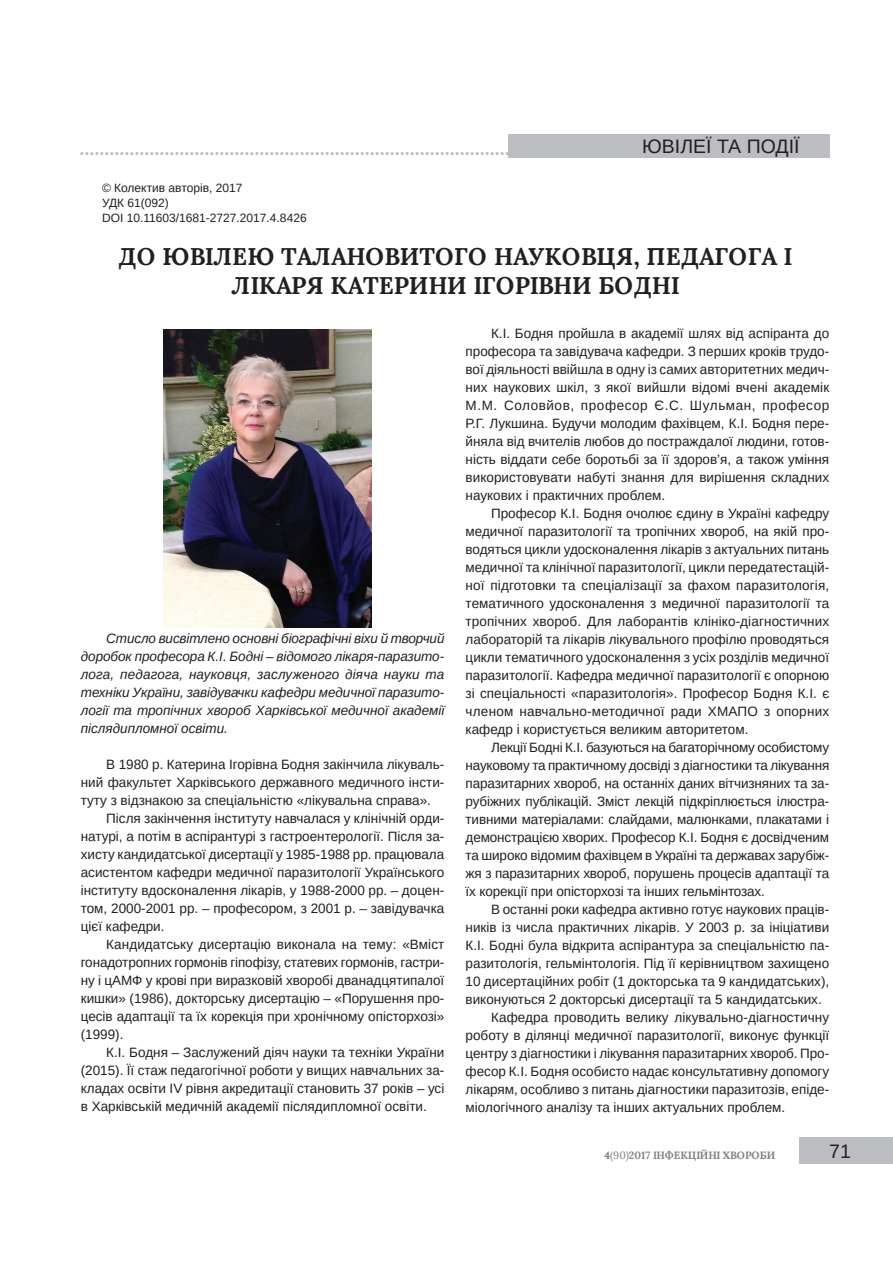
<style>
.page{position:relative;width:893px;height:1263px;background:#fff}
.page>*{position:absolute;margin:0;border:0;box-sizing:border-box;transform-origin:0 0}
.t1{font:700 24px "Lora";letter-spacing:.01em;color:#231f20}
.t2{font:19.5px "Arimo";color:#231f20}
.t3{font:700 18px "Arimo";color:#bcbdc0}
.t4{font:13.5px/18px "Arimo";color:#231f20;text-align:justify}
.t5{font:italic 13.5px/18px "Arimo";color:#231f20;text-align:justify}
.t6{font:12px/15px "Arimo";color:#231f20}
.t7{font:700 10.5px "Lora";color:#808285}
.s1{font-weight:400}
</style>
<div class="page">
<div style="left:508px;top:134px;width:321px;height:23px;background:#bcbdc0"></div>
<div style="left:799px;top:1137px;width:94px;height:27px;background:#bcbdc0"></div>
<img style="left:163px;top:329px;width:208px;height:298px">
<h3 class="t3" style="left:79px;top:137px;width:432px">......................................................................................</h3>
<h2 class="t2" style="left:642px;top:134px;width:159px">ЮВІЛЕЇ ТА ПОДІЇ</h2>
<p class="t6" style="left:102px;top:180px;width:206px">© Колектив авторів, 2017<br>УДК 61(092)<br>DOI 10.11603/1681-2727.2017.4.8426</p>
<h1 class="t1" style="left:119px;top:241px;width:181px">ДО ЮВІЛЕЮ талановитого</h1>
<h1 class="t1" style="left:494px;top:241px;width:19px">науковця</h1>
<h1 class="t1" style="left:634px;top:241px;width:31px">, педагога</h1>
<h1 class="t1" style="left:783px;top:241px;width:8px">і</h1>
<h1 class="t1" style="left:231px;top:270px;width:17px">лікаря</h1>
<h1 class="t1" style="left:331px;top:270px;width:168px">КАТЕРИНИ Ігор</h1>
<h1 class="t1" style="left:530px;top:270px;width:151px">ІВНИ БОДНІ</h1>
<p class="t5" style="left:81px;top:630px;width:365px;text-indent:26px">Стисло висвітлено основні біографічні віхи й творчий доробок професора К.І. Бодні – відомого лікаря-паразито&shy;лога, педагога, науковця, заслуженого діяча науки та техніки України, завідувачки кафедри медичної паразито&shy;логії та тропічних хвороб Харківської медичної академії післядипломної освіти.</p>
<p class="t4" style="left:106px;top:756px;width:340px">В 1980 р. Катерина Ігорівна Бодня закінчила лікуваль-</p>
<p class="t4" style="left:81px;top:774px;width:365px">ний факультет Харківського державного медичного інсти-</p>
<p class="t4" style="left:81px;top:792px;width:352px">туту з відзнакою за спеціальністю «лікувальна справа».</p>
<p class="t4" style="left:106px;top:810px;width:340px">Після закінчення інституту навчалася у клінічній орди-</p>
<p class="t4" style="left:81px;top:828px;width:365px">натурі, а потім в аспірантурі з гастроентерології. Після за-</p>
<p class="t4" style="left:81px;top:846px;width:365px">хисту кандидатської дисертації у 1985-1988 рр. працювала</p>
<p class="t4" style="left:81px;top:864px;width:365px">асистентом кафедри медичної паразитології Українського</p>
<p class="t4" style="left:81px;top:882px;width:365px">інституту вдосконалення лікарів, у 1988-2000 рр. – доцен-</p>
<p class="t4" style="left:81px;top:900px;width:365px">том, 2000-2001 рр. – професором, з 2001 р. – завідувачка</p>
<p class="t4" style="left:81px;top:918px;width:85px">цієї кафедри.</p>
<p class="t4" style="left:106px;top:936px;width:340px">Кандидатську дисертацію виконала на тему: «Вміст</p>
<p class="t4" style="left:81px;top:954px;width:365px">гонадотропних гормонів гіпофізу, статевих гормонів, гастри-</p>
<p class="t4" style="left:81px;top:972px;width:365px">ну і цАМФ у крові при виразковій хворобі дванадцятипалої</p>
<p class="t4" style="left:81px;top:990px;width:365px">кишки» (1986), докторську дисертацію – «Порушення про-</p>
<p class="t4" style="left:81px;top:1008px;width:365px">цесів адаптації та їх корекція при хронічному опісторхозі»</p>
<p class="t4" style="left:81px;top:1026px;width:44px">(1999).</p>
<p class="t4" style="left:106px;top:1044px;width:340px">К.І. Бодня – Заслужений діяч науки та техніки України</p>
<p class="t4" style="left:81px;top:1062px;width:365px">(2015). Її стаж педагогічної роботи у вищих навчальних за-</p>
<p class="t4" style="left:81px;top:1080px;width:365px">кладах освіти IV рівня акредитації становить 37 років – усі</p>
<p class="t4" style="left:81px;top:1098px;width:348px">в Харківській медичній академії післядипломної освіти.</p>
<p class="t4" style="left:466px;top:324px;width:365px;text-indent:26px">К.І. Бодня пройшла в академії шлях від аспіранта до професора та завідувача кафедри. З перших кроків трудо&shy;вої діяльності ввійшла в одну із самих авторитетних медич&shy;них наукових шкіл, з якої вийшли відомі вчені академік М.М. Соловйов, професор Є.С. Шульман, професор Р.Г. Лукшина. Будучи молодим фахівцем, К.І. Бодня пере&shy;йняла від вчителів любов до постраждалої людини, готов&shy;ність віддати себе боротьбі за її здоров’я, а також уміння використовувати набуті знання для вирішення складних наукових і практичних проблем.</p>
<p class="t4" style="left:466px;top:504px;width:365px;text-indent:26px">Професор К.І. Бодня очолює єдину в Україні кафедру медичної паразитології та тропічних хвороб, на якій про&shy;водяться цикли удосконалення лікарів з актуальних питань медичної та клінічної паразитології, цикли передатестацій&shy;ної підготовки та спеціалізації за фахом паразитологія, тематичного удосконалення з медичної паразитології та тропічних хвороб. Для лаборантів клініко-діагностичних лабораторій та лікарів лікувального профілю проводяться цикли тематичного удосконалення з усіх розділів медичної паразитології. Кафедра медичної паразитології є опорною зі спеціальності «паразитологія». Професор Бодня К.І. є членом навчально-методичної ради ХМАПО з опорних кафедр і користується великим авторитетом.</p>
<p class="t4" style="left:466px;top:738px;width:365px;text-indent:26px">Лекції Бодні К.І. базуються на багаторічному особистому науковому та практичному досвіді з діагностики та лікування паразитарних хвороб, на останніх даних вітчизняних та за&shy;рубіжних публікацій. Зміст лекцій підкріплюється ілюстра&shy;тивними матеріалами: слайдами, малюнками, плакатами і демонстрацією хворих. Професор К.І. Бодня є досвідченим та широко відомим фахівцем в Україні та державах зарубіж&shy;жя з паразитарних хвороб, порушень процесів адаптації та їх корекції при опісторхозі та інших гельмінтозах.</p>
<p class="t4" style="left:491px;top:900px;width:340px">В останні роки кафедра активно готує наукових праців-</p>
<p class="t4" style="left:466px;top:918px;width:365px">ників із числа практичних лікарів. У 2003 р. за ініціативи</p>
<p class="t4" style="left:466px;top:936px;width:365px">К.І. Бодні була відкрита аспірантура за спеціальністю па-</p>
<p class="t4" style="left:466px;top:954px;width:365px">разитологія, гельмінтологія. Під її керівництвом захищено</p>
<p class="t4" style="left:466px;top:972px;width:365px">10 дисертаційних робіт (1 докторська та 9 кандидатських),</p>
<p class="t4" style="left:466px;top:990px;width:358px">виконуються 2 докторські дисертації та 5 кандидатських.</p>
<p class="t4" style="left:491px;top:1008px;width:340px">Кафедра проводить велику лікувально-діагностичну</p>
<p class="t4" style="left:466px;top:1026px;width:365px">роботу в ділянці медичної паразитології, виконує функції</p>
<p class="t4" style="left:466px;top:1044px;width:365px">центру з діагностики і лікування паразитарних хвороб. Про-</p>
<p class="t4" style="left:466px;top:1062px;width:365px">фесор К.І. Бодня особисто надає консультативну допомогу</p>
<p class="t4" style="left:466px;top:1080px;width:365px">лікарям, особливо з питань діагностики паразитозів, епіде-</p>
<p class="t4" style="left:466px;top:1098px;width:321px">міологічного аналізу та інших актуальних проблем.</p>
<p class="t7" style="left:604px;top:1149px;width:172px">4<span class="s1">(90)</span>2017 ІНФЕКЦІЙНІ ХВОРОБИ</p>
<h2 class="t2" style="left:829px;top:1139px;width:23px">71</h2>
</div>
